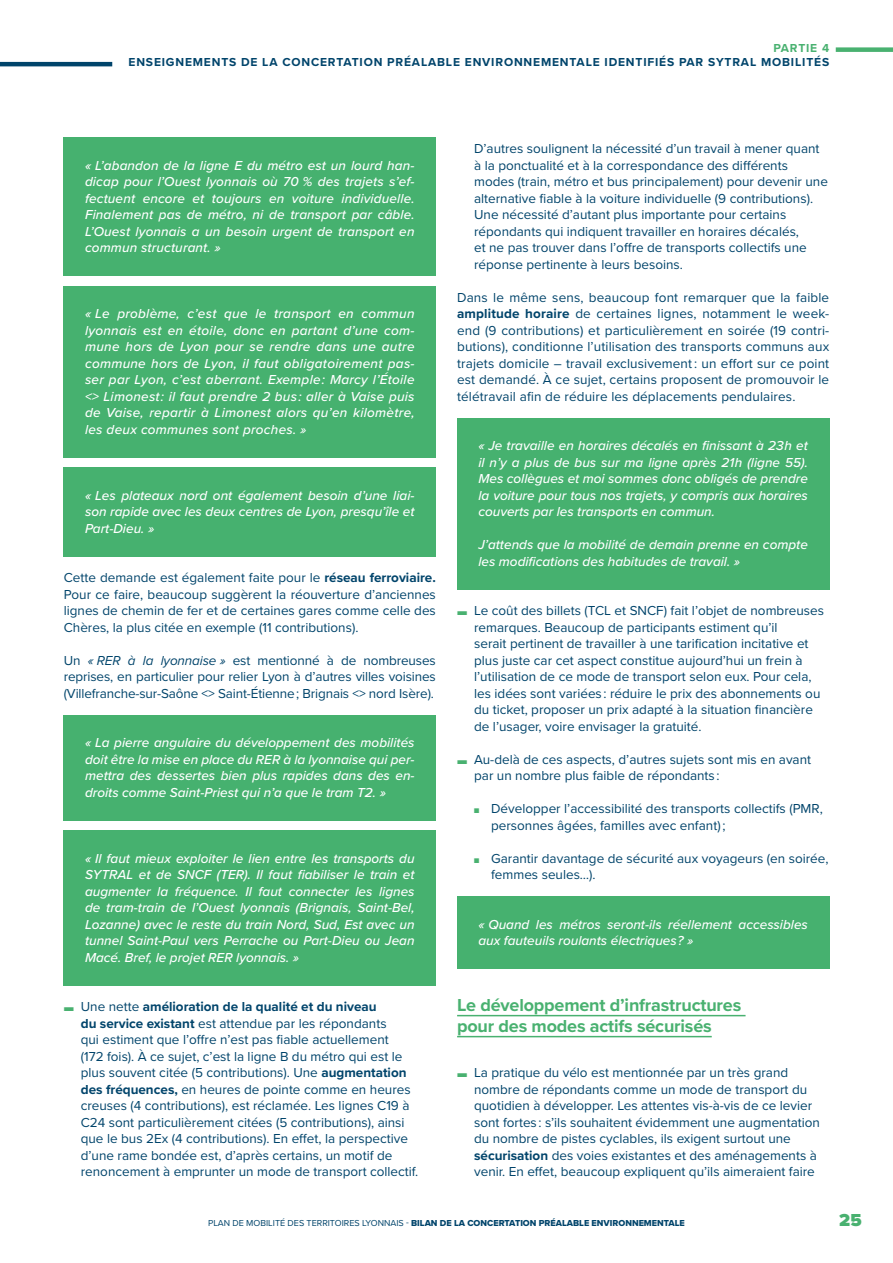
<style>
.page{position:relative;width:893px;height:1263px;background:#fff}
.page>*{position:absolute;margin:0;border:0;box-sizing:border-box;transform-origin:0 0}
.t1{font:700 18px/21px "Proxima Nova";letter-spacing:-.01em;color:#49b170}
.t2{font:900 18px "Proxima Nova";color:#49b170}
.t3{font:13.5px/16.5px "Proxima Nova";color:#00446b}
.t4{font:italic 500 13.5px/16.5px "Proxima Nova";color:#fff;text-align:justify}
.t5{font:700 12px "Proxima Nova";letter-spacing:.07em;color:#00446b}
.t6{font:700 12px "Proxima Nova";letter-spacing:.07em;color:#49b170}
.t7{font:9px "Proxima Nova Extrabld";color:#00446b}
.s1{font-weight:700}
.s2{font-style:italic}
.s3{color:#49b170}
.s4{font-family:"Proxima Nova"}
</style>
<div class="page">
<hr style="left:0;top:62px;width:112px;height:4px;background:#00446b">
<div style="left:836px;top:47px;width:57px;height:5px;background:#49b170"></div>
<div style="left:64px;top:138px;width:372px;height:138px;background:#46b16f"></div>
<div style="left:64px;top:286px;width:372px;height:172px;background:#46b16f"></div>
<div style="left:64px;top:468px;width:372px;height:89px;background:#46b16f"></div>
<div style="left:64px;top:715px;width:372px;height:106px;background:#46b16f"></div>
<div style="left:64px;top:831px;width:372px;height:155px;background:#46b16f"></div>
<div style="left:457px;top:418px;width:372px;height:122px;background:#46b16f"></div>
<div style="left:457px;top:517px;width:372px;height:73px;background:#46b16f"></div>
<div style="left:457px;top:897px;width:372px;height:72px;background:#46b16f"></div>
<hr style="left:457px;top:1015px;width:288px;height:1px;background:#49b170">
<hr style="left:457px;top:1036px;width:255px;height:1px;background:#49b170">
<p class="t6" style="left:773px;top:39px;width:57px">PARTIE 4</p>
<p class="t5" style="left:129px;top:53px;width:702px">ENSEIGNEMENTS DE LA CONCERTATION PRÉALABLE ENVIRONNEMENTALE IDENTIFIÉS PAR SYTRAL MOBILITÉS</p>
<p class="t4" style="left:85px;top:156px;width:331px">« L’abandon de la ligne E du métro est un lourd han&shy;dicap pour l’Ouest lyonnais où 70 % des trajets s’ef&shy;fectuent encore et toujours en voiture individuelle.<br>Finalement pas de métro, ni de transport par câble.<br>L’Ouest lyonnais a un besoin urgent de transport en commun structurant. »</p>
<p class="t4" style="left:85px;top:305px;width:331px">« Le problème, c’est que le transport en commun lyonnais est en étoile, donc en partant d’une com&shy;mune hors de Lyon pour se rendre dans une autre commune hors de Lyon, il faut obligatoirement pas&shy;ser par Lyon, c’est aberrant. Exemple : Marcy l’Étoile &lt;&gt; Limonest : il faut prendre 2 bus : aller à Vaise puis de Vaise, repartir à Limonest alors qu’en kilomètre, les deux communes sont proches. »</p>
<p class="t4" style="left:85px;top:486px;width:331px">« Les plateaux nord ont également besoin d’une liai&shy;son rapide avec les deux centres de Lyon, presqu’île et Part-Dieu. »</p>
<p class="t3" style="left:64px;top:569px;width:374px;text-align:justify">Cette demande est également faite pour le <span class="s1">réseau ferroviaire.<br></span>Pour ce faire, beaucoup suggèrent la réouverture d’anciennes lignes de chemin de fer et de certaines gares comme celle des Chères, la plus citée en exemple (11 contributions).</p>
<p class="t3" style="left:64px;top:651px;width:374px;text-align:justify">Un <span class="s2">« RER à la lyonnaise »</span> est mentionné à de nombreuses reprises, en particulier pour relier Lyon à d’autres villes voisines (Villefranche-sur-Saône &lt;&gt; Saint-Étienne ; Brignais &lt;&gt; nord Isère).</p>
<p class="t4" style="left:85px;top:734px;width:331px">« La pierre angulaire du développement des mobilités doit être la mise en place du RER à la lyonnaise qui per&shy;mettra des dessertes bien plus rapides dans des en&shy;droits comme Saint-Priest qui n’a que le tram T2. »</p>
<p class="t4" style="left:85px;top:849px;width:331px">« Il faut mieux exploiter le lien entre les transports du SYTRAL et de SNCF (TER). Il faut fiabiliser le train et augmenter la fréquence. Il faut connecter les lignes de tram-train de l’Ouest lyonnais (Brignais, Saint-Bel, Lozanne) avec le reste du train Nord, Sud, Est avec un tunnel Saint-Paul vers Perrache ou Part-Dieu ou Jean Macé. Bref, le projet RER lyonnais. »</p>
<p class="t3" style="left:81px;top:998px;width:339px;text-indent:-17px"><span class="s3">■</span> Une nette <span class="s1">amélioration de la qualité et du niveau<br>du service existant</span> est attendue par les répondants<br>qui estiment que l’offre n’est pas fiable actuellement<br>(172 fois). À ce sujet, c’est la ligne B du métro qui est le plus souvent citée (5 contributions). Une <span class="s1">augmentation des fréquences,</span> en heures de pointe comme en heures creuses (4 contributions), est réclamée. Les lignes C19 à C24 sont particulièrement citées (5 contributions), ainsi que le bus 2Ex (4 contributions). En effet, la perspective d’une rame bondée est, d’après certains, un motif de renoncement à emprunter un mode de transport collectif.</p>
<p class="t3" style="left:474px;top:140px;width:355px">D’autres soulignent la nécessité d’un travail à mener quant à la ponctualité et à la correspondance des différents modes (train, métro et bus principalement) pour devenir une alternative fiable à la voiture individuelle (9 contributions).<br>Une nécessité d’autant plus importante pour certains répondants qui indiquent travailler en horaires décalés,<br>et ne pas trouver dans l’offre de transports collectifs une réponse pertinente à leurs besoins.</p>
<p class="t3" style="left:457px;top:288px;width:374px;text-align:justify">Dans le même sens, beaucoup font remarquer que la faible <span class="s1">amplitude horaire</span> de certaines lignes, notamment le week&shy;end (9 contributions) et particulièrement en soirée (19 contri&shy;butions), conditionne l’utilisation des transports communs aux trajets domicile – travail exclusivement : un effort sur ce point est demandé. À ce sujet, certains proposent de promouvoir le télétravail afin de réduire les déplacements pendulaires.</p>
<p class="t4" style="left:478px;top:437px;width:331px">« Je travaille en horaires décalés en finissant à 23 h et il n’y a plus de bus sur ma ligne après 21 h (ligne 55).<br>Mes collègues et moi sommes donc obligés de prendre la voiture pour tous nos trajets, y compris aux horaires couverts par les transports en commun.</p>
<p class="t4" style="left:478px;top:536px;width:331px">J’attends que la mobilité de demain prenne en compte les modifications des habitudes de travail. »</p>
<p class="t3" style="left:474px;top:602px;width:351px;text-indent:-17px"><span class="s3">■</span> Le coût des billets (TCL et SNCF) fait l’objet de nombreuses remarques. Beaucoup de participants estiment qu’il<br>serait pertinent de travailler à une tarification incitative et plus juste car cet aspect constitue aujourd’hui un frein à l’utilisation de ce mode de transport selon eux. Pour cela, les idées sont variées : réduire le prix des abonnements ou du ticket, proposer un prix adapté à la situation financière de l’usager, voire envisager la gratuité.</p>
<p class="t3" style="left:474px;top:750px;width:339px;text-indent:-17px"><span class="s3">■</span> Au-delà de ces aspects, d’autres sujets sont mis en avant par un nombre plus faible de répondants :</p>
<p class="t3" style="left:491px;top:800px;width:333px;text-indent:-17px"><span class="s3">■</span> Développer l’accessibilité des transports collectifs (PMR, personnes âgées, familles avec enfant) ;</p>
<p class="t3" style="left:491px;top:849px;width:339px;text-indent:-17px"><span class="s3">■</span> Garantir davantage de sécurité aux voyageurs (en soirée, femmes seules…).</p>
<p class="t4" style="left:478px;top:915px;width:331px">« Quand les métros seront-ils réellement accessibles aux fauteuils roulants électriques ? »</p>
<h1 class="t1" style="left:457px;top:994px;width:286px">Le développement d’infrastructures pour des modes actifs sécurisés</h1>
<p class="t3" style="left:474px;top:1064px;width:347px;text-indent:-17px"><span class="s3">■</span> La pratique du vélo est mentionnée par un très grand nombre de répondants comme un mode de transport du quotidien à développer. Les attentes vis-à-vis de ce levier sont fortes : s’ils souhaitent évidemment une augmentation du nombre de pistes cyclables, ils exigent surtout une <span class="s1">sécurisation</span> des voies existantes et des aménagements à venir. En effet, beaucoup expliquent qu’ils aimeraient faire</p>
<p class="t7" style="left:208px;top:1216px;width:478px"><span class="s4">PLAN DE MOBILITÉ DES TERRITOIRES LYONNAIS -</span> BILAN DE LA CONCERTATION PRÉALABLE ENVIRONNEMENTALE</p>
<h1 class="t2" style="left:839px;top:1206px;width:24px">25</h1>
</div>
